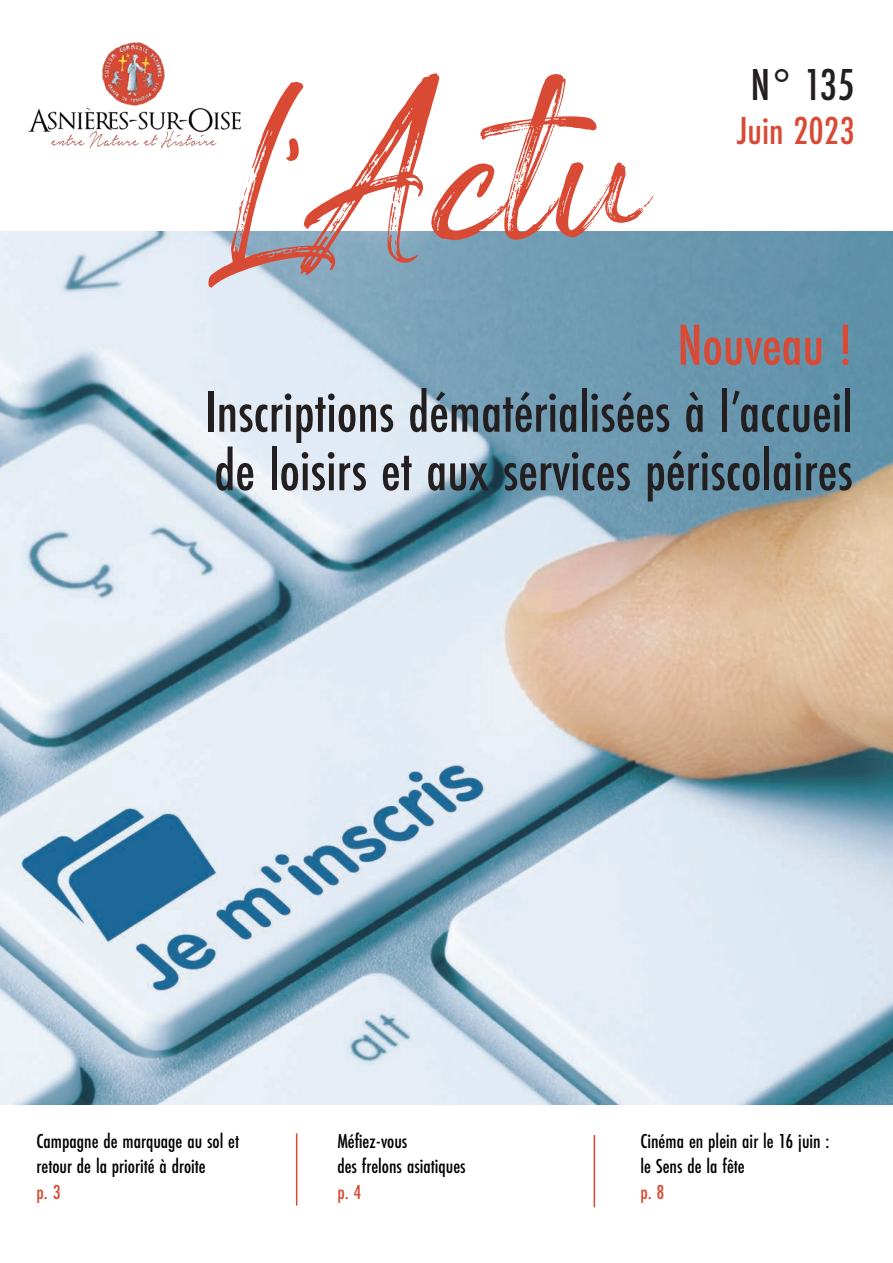
<style>
.page{position:relative;width:893px;height:1263px;background:#fff}
.page>*{position:absolute;margin:0;border:0;box-sizing:border-box;transform-origin:0 0}
.t1{font:208.05px "Spartwell";color:#d94a35}
.Titre{font:500 60px/58.5px "Futura PT Cond";color:#231f20}
.Titre-2{font:500 60px "Futura PT Cond";color:#d94a35}
.t2{font:500 46.5px "Futura PT Cond";color:#231f20}
.t3{font:500 40.5px "Futura PT Cond";color:#d94a35}
.t4{font:500 21px/25.2px "Futura PT Cond";color:#000}
.t5{font:500 21px "Futura PT Cond";color:#d94a35}
</style>
<div class="page">
<img style="left:28px;top:42px;width:214px;height:107px">
<img style="left:0;top:232px;width:893px;height:873px">
<hr style="left:594px;top:1135px;width:1px;height:72px;background:#d94a35">
<hr style="left:296px;top:1133px;width:1px;height:72px;background:#d94a35">
<p class="t1" style="left:219px;top:39px;width:428px">L’Actu</p>
<h3 class="t2" style="left:751px;top:57px;width:105px">N° 135</h3>
<h3 class="t3" style="left:737px;top:107px;width:119px">Juin 2023</h3>
<p class="Titre-2" style="left:678px;top:309px;width:177px">Nouveau !</p>
<p class="Titre" style="left:205px;top:382px;width:649px">Inscriptions dématérialisées à l’accueil de loisirs et aux services périscolaires</p>
<p class="t4" style="left:37px;top:1128px;width:204px">Campagne de marquage au sol et retour de la priorité à droite</p>
<p class="t5" style="left:37px;top:1179px;width:26px">p. 3</p>
<p class="t4" style="left:337px;top:1128px;width:72px">Méfiez-vous</p>
<p class="t4" style="left:337px;top:1154px;width:130px">des frelons asiatiques</p>
<p class="t5" style="left:337px;top:1179px;width:26px">p. 4</p>
<p class="t4" style="left:640px;top:1128px;width:191px">Cinéma en plein air le 16 juin :</p>
<p class="t4" style="left:640px;top:1154px;width:106px">le Sens de la fête</p>
<p class="t5" style="left:640px;top:1179px;width:26px">p. 8</p>
</div>
